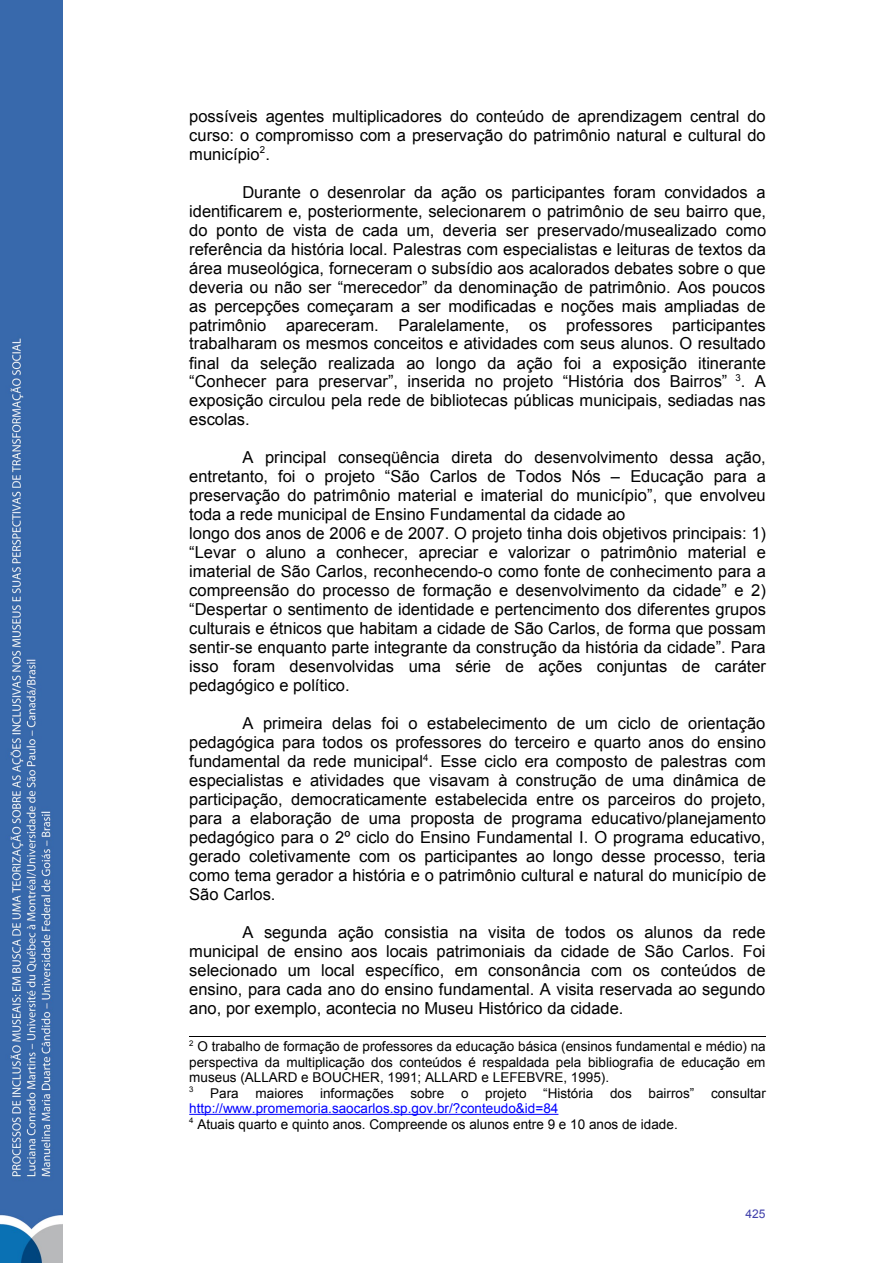
<style>
.page{position:relative;width:893px;height:1263px;background:#fff}
.page>*{position:absolute;margin:0;border:0;box-sizing:border-box;transform-origin:0 0}
.t1{font:16.5px/19px "Arial";color:#000;text-align:justify}
.t2{font:13.5px/15.6px "Arial";color:#000}
.t3{font:12px "Arial";color:#4040ab}
.s1{color:#00f}
</style>
<div class="page">
<img style="left:0;top:0;width:62px;height:1263px">
<hr style="left:189px;top:1114px;width:369px;height:1px;background:#00f">
<hr style="left:189px;top:1036px;width:576px;height:1px;background:#000">
<p class="t1" style="left:189px;top:107px;width:578px">possíveis agentes multiplicadores do conteúdo de aprendizagem central do curso: o compromisso com a preservação do patrimônio natural e cultural do município<sup>2</sup>.</p>
<p class="t1" style="left:189px;top:183px;width:578px;text-indent:53px">Durante o desenrolar da ação os participantes foram convidados a identificarem e, posteriormente, selecionarem o patrimônio de seu bairro que, do ponto de vista de cada um, deveria ser preservado/musealizado como referência da história local. Palestras com especialistas e leituras de textos da área museológica, forneceram o subsídio aos acalorados debates sobre o que deveria ou não ser “merecedor” da denominação de patrimônio. Aos poucos as percepções começaram a ser modificadas e noções mais ampliadas de patrimônio apareceram. Paralelamente, os professores participantes trabalharam os mesmos conceitos e atividades com seus alunos. O resultado final da seleção realizada ao longo da ação foi a exposição itinerante “Conhecer para preservar”, inserida no projeto “História dos Bairros” <sup>3</sup>. A exposição circulou pela rede de bibliotecas públicas municipais, sediadas nas escolas.</p>
<p class="t1" style="left:189px;top:448px;width:578px;text-align:left;text-indent:53px">A principal conseqüência direta do desenvolvimento dessa ação, entretanto, foi o projeto “São Carlos de Todos Nós – Educação para a preservação do patrimônio material e imaterial do município”, que envolveu toda a rede municipal de Ensino Fundamental da cidade ao<br>longo dos anos de 2006 e de 2007. O projeto tinha dois objetivos principais: 1) “Levar o aluno a conhecer, apreciar e valorizar o patrimônio material e imaterial de São Carlos, reconhecendo-o como fonte de conhecimento para a compreensão do processo de formação e desenvolvimento da cidade” e 2) “Despertar o sentimento de identidade e pertencimento dos diferentes grupos culturais e étnicos que habitam a cidade de São Carlos, de forma que possam sentir-se enquanto parte integrante da construção da história da cidade”. Para isso foram desenvolvidas uma série de ações conjuntas de caráter pedagógico e político.</p>
<p class="t1" style="left:189px;top:714px;width:578px;text-indent:53px">A primeira delas foi o estabelecimento de um ciclo de orientação pedagógica para todos os professores do terceiro e quarto anos do ensino fundamental da rede municipal<sup>4</sup>. Esse ciclo era composto de palestras com especialistas e atividades que visavam à construção de uma dinâmica de participação, democraticamente estabelecida entre os parceiros do projeto, para a elaboração de uma proposta de programa educativo/planejamento pedagógico para o 2º ciclo do Ensino Fundamental I. O programa educativo, gerado coletivamente com os participantes ao longo desse processo, teria como tema gerador a história e o patrimônio cultural e natural do município de São Carlos.</p>
<p class="t1" style="left:189px;top:923px;width:578px;text-indent:53px">A segunda ação consistia na visita de todos os alunos da rede municipal de ensino aos locais patrimoniais da cidade de São Carlos. Foi selecionado um local específico, em consonância com os conteúdos de ensino, para cada ano do ensino fundamental. A visita reservada ao segundo ano, por exemplo, acontecia no Museu Histórico da cidade.</p>
<p class="t2" style="left:189px;top:1039px;width:578px"><sup>2</sup> O trabalho de formação de professores da educação básica (ensinos fundamental e médio) na perspectiva da multiplicação dos conteúdos é respaldada pela bibliografia de educação em museus (ALLARD e BOUCHER, 1991; ALLARD e LEFEBVRE, 1995).<br><sup>3</sup> Para maiores informações sobre o projeto “História dos bairros” consultar <span class="s1">http://www.promemoria.saocarlos.sp.gov.br/?conteudo&amp;id=84<br></span><sup>4</sup> Atuais quarto e quinto anos. Compreende os alunos entre 9 e 10 anos de idade.</p>
<p class="t3" style="left:745px;top:1206px;width:22px">425</p>
</div>
